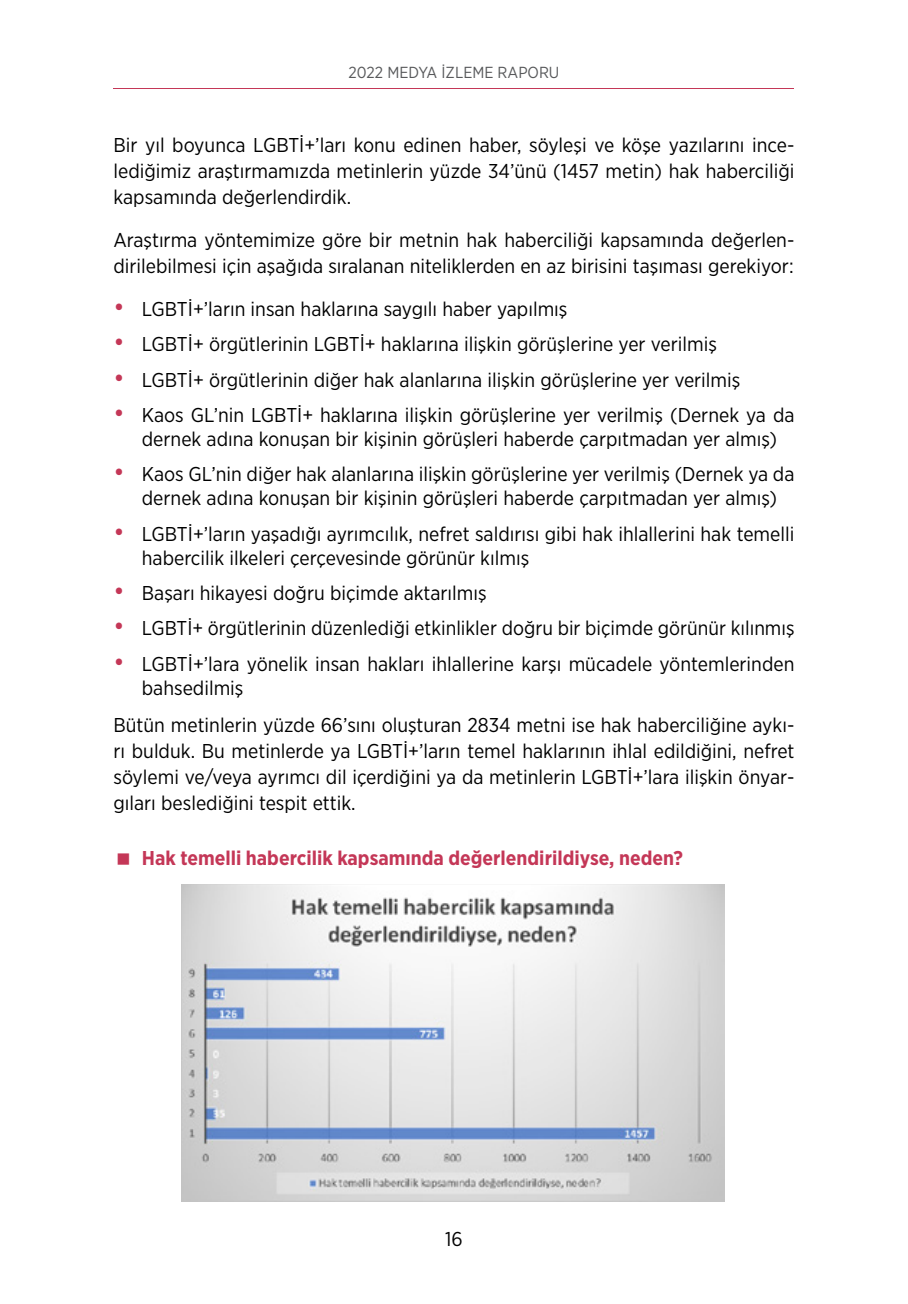
<style>
.page{position:relative;width:908px;height:1304px;background:#fff}
.page>*{position:absolute;margin:0;border:0;box-sizing:border-box;transform-origin:0 0}
.t1{font:20px/26px "Gotham Narrow";color:#000}
.t2{font:700 20px "Gotham Narrow";color:#c43757}
.t3{font:16px "Gotham Narrow";color:#58595b}
.s1{font-size:26px;color:#c43757}
</style>
<div class="page">
<hr style="left:113px;top:88px;width:680px;height:1px;background:#c43757">
<img style="left:181px;top:884px;width:543px;height:318px">
<p class="t3" style="left:348px;top:62px;width:212px">2022 MEDYA İZLEME RAPORU</p>
<p class="t1" style="left:113px;top:132px;width:682px;text-align:justify">Bir yıl boyunca LGBTİ+’ları konu edinen haber, söyleşi ve köşe yazılarını ince&shy;lediğimiz araştırmamızda metinlerin yüzde 34’ünü (1457 metin) hak haberciliği kapsamında değerlendirdik.</p>
<p class="t1" style="left:113px;top:227px;width:682px">Araştırma yöntemimize göre bir metnin hak haberciliği kapsamında değerlen&shy;dirilebilmesi için aşağıda sıralanan niteliklerden en az birisini taşıması gerekiyor:</p>
<p class="t1" style="left:113px;top:296px;width:455px"><span class="s1">•</span> LGBTİ+’ların insan haklarına saygılı haber yapılmış</p>
<p class="t1" style="left:113px;top:331px;width:604px"><span class="s1">•</span> LGBTİ+ örgütlerinin LGBTİ+ haklarına ilişkin görüşlerine yer verilmiş</p>
<p class="t1" style="left:113px;top:366px;width:628px"><span class="s1">•</span> LGBTİ+ örgütlerinin diğer hak alanlarına ilişkin görüşlerine yer verilmiş</p>
<p class="t1" style="left:113px;top:403px;width:682px;line-height:24px;text-align:center"><span class="s1">•</span> Kaos GL’nin LGBTİ+ haklarına ilişkin görüşlerine yer verilmiş (Dernek ya da dernek adına konuşan bir kişinin görüşleri haberde çarpıtmadan yer almış)</p>
<p class="t1" style="left:113px;top:462px;width:682px;line-height:24px;text-align:center"><span class="s1">•</span> Kaos GL’nin diğer hak alanlarına ilişkin görüşlerine yer verilmiş (Dernek ya da dernek adına konuşan bir kişinin görüşleri haberde çarpıtmadan yer almış)</p>
<p class="t1" style="left:142px;top:521px;width:653px;line-height:24px;text-indent:-28px"><span class="s1">•</span> LGBTİ+’ların yaşadığı ayrımcılık, nefret saldırısı gibi hak ihlallerini hak temelli habercilik ilkeleri çerçevesinde görünür kılmış</p>
<p class="t1" style="left:113px;top:580px;width:374px"><span class="s1">•</span> Başarı hikayesi doğru biçimde aktarılmış</p>
<p class="t1" style="left:113px;top:615px;width:682px"><span class="s1">•</span> LGBTİ+ örgütlerinin düzenlediği etkinlikler doğru bir biçimde görünür kılınmış</p>
<p class="t1" style="left:142px;top:651px;width:653px;line-height:24px;text-indent:-28px"><span class="s1">•</span> LGBTİ+’lara yönelik insan hakları ihlallerine karşı mücadele yöntemlerinden bahsedilmiş</p>
<p class="t1" style="left:113px;top:712px;width:682px;text-align:justify">Bütün metinlerin yüzde 66’sını oluşturan 2834 metni ise hak haberciliğine aykı&shy;rı bulduk. Bu metinlerde ya LGBTİ+’ların temel haklarının ihlal edildiğini, nefret söylemi ve/veya ayrımcı dil içerdiğini ya da metinlerin LGBTİ+’lara ilişkin önyar&shy;gıları beslediğini tespit ettik.</p>
<p class="t2" style="left:142px;top:845px;width:542px">Hak temelli habercilik kapsamında değerlendirildiyse, neden?</p>
<p class="t1" style="left:445px;top:1226px;width:19px">16</p>
</div>
